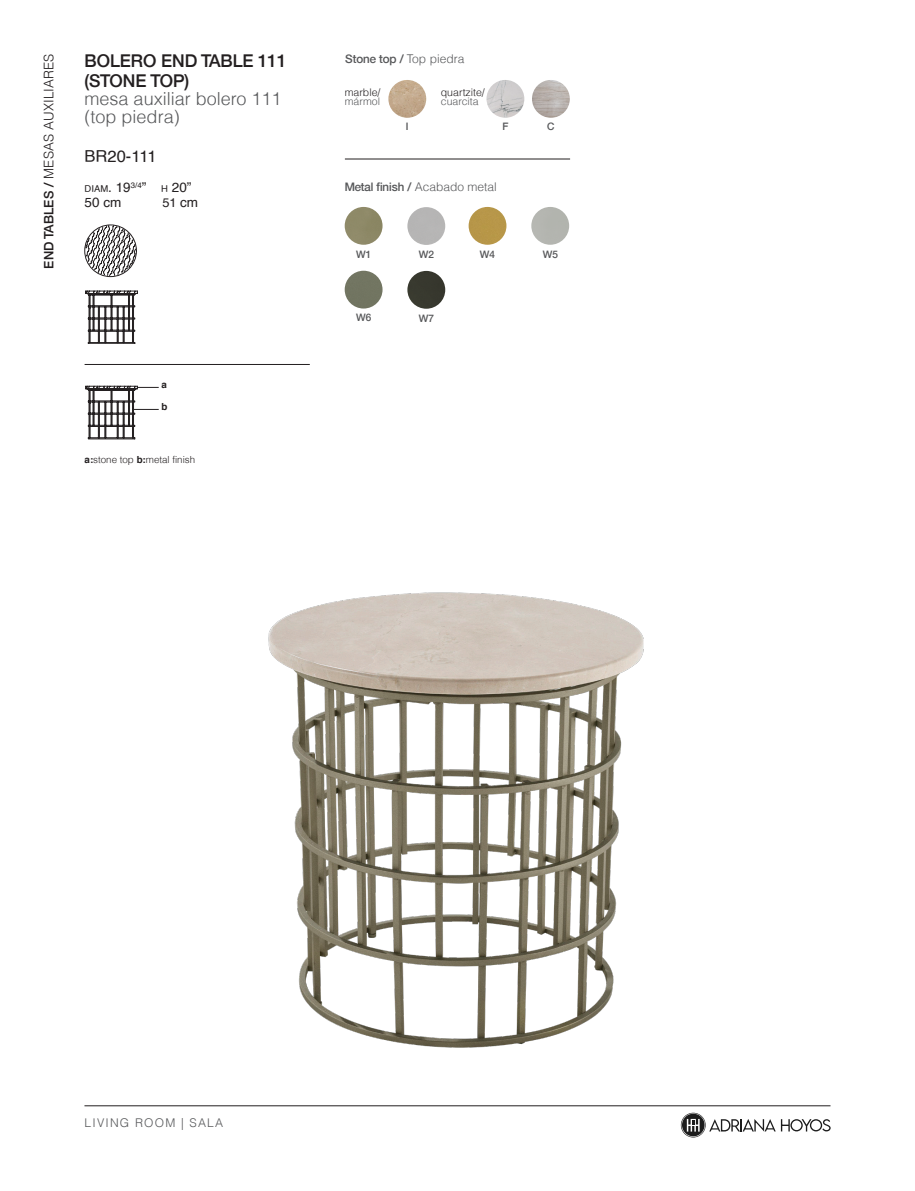
<style>
.page{position:relative;width:915px;height:1191px;background:#fff}
.page>*{position:absolute;margin:0;border:0;box-sizing:border-box;transform-origin:0 0}
.t1{font:300 18px/18px "Helvetica";color:#57585a}
.t2{font:500 18px/19.5px "Helvetica";color:#231f20}
.t3{font:16.5px "Helvetica";color:#231f20}
.t4{font:13.5px/15px "Helvetica";color:#231f20}
.t5{font:300 13.35px "Helvetica";letter-spacing:.01em;color:#231f20}
.t6{font:12.75px "Helvetica";color:#231f20}
.t7{font:500 12px "Helvetica";color:#57585a}
.t8{font:300 12px "Helvetica";letter-spacing:.1em;color:#57585a}
.t9{font:300 10.5px "Helvetica";color:#231f20}
.t10{font:500 10.5px "Helvetica";color:#57585a}
.t11{font:300 10.5px "Helvetica";color:#57585a}
.t12{font:300 9.75px "Helvetica";color:#231f20}
.t13{font:700 9.75px "Helvetica";color:#231f20}
.s1{font-weight:500}
.s2{font-size:9.45px}
.s3{font-style:inherit}
.s4{font-size:13.5px}
.s5{font-weight:700}
.s6{font-weight:300}
</style>
<div class="page">
<hr style="left:84px;top:1105px;width:746px;height:1px;background:#231f20">
<svg style="left:680px;top:1112px;width:150px;height:25px"></svg>
<img style="left:388px;top:80px;width:38px;height:38px;border-radius:19px">
<img style="left:486px;top:80px;width:38px;height:38px;border-radius:19px">
<img style="left:532px;top:80px;width:37px;height:38px;border-radius:19px">
<hr style="left:345px;top:159px;width:225px;height:1px;background:#231f20">
<img style="left:407px;top:271px;width:38px;height:38px;border-radius:19px">
<img style="left:344px;top:271px;width:38px;height:37px;border-radius:19px">
<img style="left:344px;top:207px;width:38px;height:38px;border-radius:19px">
<img style="left:468px;top:207px;width:38px;height:38px;border-radius:19px">
<img style="left:531px;top:207px;width:38px;height:38px;border-radius:19px">
<img style="left:407px;top:207px;width:38px;height:38px;border-radius:19px">
<img style="left:268px;top:592px;width:376px;height:456px">
<svg style="left:85px;top:225px;width:52px;height:119px"></svg>
<hr style="left:85px;top:364px;width:225px;height:1px;background:#231f20">
<svg style="left:85px;top:385px;width:74px;height:54px"></svg>
<p class="t5" style="left:44px;top:269px;width:216px;rotate:-90deg"><span class="s1">END TABLES /</span> MESAS AUXILIARES</p>
<h1 class="t2" style="left:85px;top:52px;width:203px">BOLERO END TABLE 111 (STONE TOP)</h1>
<h1 class="t1" style="left:85px;top:91px;width:198px">mesa auxiliar bolero 111 (top piedra)</h1>
<h2 class="t3" style="left:85px;top:147px;width:73px">BR20-111</h2>
<p class="t4" style="left:85px;top:180px;width:108px"><span class="s2">diam</span>. 19<sup>3/4</sup>” <span class="s2">h</span> 20”<br>50 <span class="s3">cm</span></p>
<p class="t6" style="left:162px;top:195px;width:37px">51 <span class="s4">cm</span></p>
<p class="t13" style="left:161px;top:378px;width:7px">a</p>
<p class="t13" style="left:161px;top:400px;width:7px">b</p>
<p class="t12" style="left:85px;top:455px;width:112px"><span class="s5">a:</span>stone top <span class="s5">b:</span>metal finish</p>
<p class="t7" style="left:345px;top:54px;width:121px">Stone top / <span class="s6">Top piedra</span></p>
<p class="t9" style="left:345px;top:89px;width:37px">marble/</p>
<p class="t11" style="left:345px;top:98px;width:37px">mármol</p>
<p class="t9" style="left:441px;top:89px;width:45px">quartzite/</p>
<p class="t11" style="left:441px;top:98px;width:39px">cuarcita</p>
<p class="t10" style="left:406px;top:122px;width:4px">I</p>
<p class="t10" style="left:502px;top:122px;width:7px">F</p>
<p class="t10" style="left:547px;top:122px;width:9px">C</p>
<p class="t7" style="left:344px;top:182px;width:154px">Metal finish / <span class="s6">Acabado metal</span></p>
<p class="t10" style="left:356px;top:250px;width:17px">W1</p>
<p class="t10" style="left:480px;top:250px;width:17px">W4</p>
<p class="t10" style="left:542px;top:250px;width:17px">W5</p>
<p class="t10" style="left:418px;top:251px;width:17px">W2</p>
<p class="t10" style="left:356px;top:314px;width:17px">W6</p>
<p class="t10" style="left:418px;top:314px;width:17px">W7</p>
<p class="t8" style="left:85px;top:1117px;width:140px">LIVING ROOM | SALA</p>
</div>
